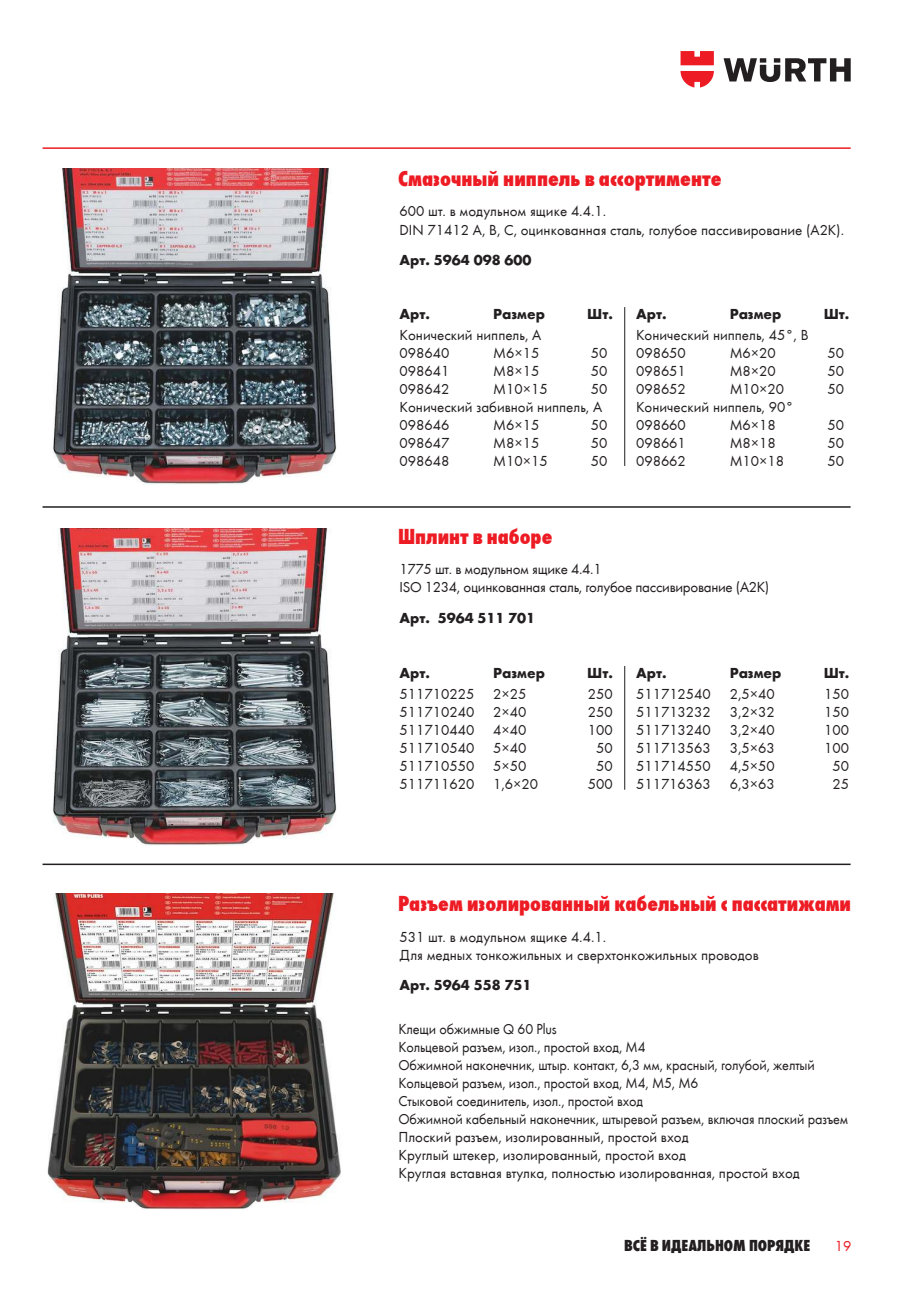
<style>
.page{position:relative;width:906px;height:1289px;background:#fff}
.page>*{position:absolute;margin:0;border:0;box-sizing:border-box;transform-origin:0 0}
.t1{font:800 condensed 22.5px "Wuerth";color:#ed1c24}
.t2{font:16.5px "Wuerth Extra Bold Cond Caps";color:#231f20}
.t3{font:15px/18px "Wuerth";color:#231f20}
.t4{font:15px/18px "Wuerth";color:#231f20;scale:.95 1}
.t5{font:700 15px "Wuerth";color:#231f20}
.t6{font:15px/18px "Wuerth";letter-spacing:-.02em;color:#231f20}
.t7{font:15px "Wuerth";color:#ed1c24}
</style>
<div class="page">
<hr style="left:624px;top:666px;width:1px;height:123px;background:#231f20">
<hr style="left:624px;top:307px;width:1px;height:159px;background:#231f20">
<img style="left:53px;top:168px;width:284px;height:317px">
<img style="left:53px;top:529px;width:284px;height:316px">
<img style="left:47px;top:893px;width:294px;height:316px">
<hr style="left:43px;top:147px;width:807px;height:2px;background:#ed1c24">
<svg style="left:723px;top:58px;width:127px;height:24px"></svg>
<svg style="left:680px;top:51px;width:34px;height:36px"></svg>
<hr style="left:43px;top:863px;width:807px;height:2px;background:#231f20">
<hr style="left:43px;top:506px;width:807px;height:1px;background:#231f20">
<h1 class="t1" style="left:398px;top:162px;width:325px">Смазочный ниппель в ассортименте</h1>
<p class="t3" style="left:400px;top:202px;width:446px">600 шт. в модульном ящике 4.4.1.<br>DIN 71412 A, B, C, оцинкованная сталь, голубое пассивирование (A2K).</p>
<p class="t5" style="left:399px;top:249px;width:133px">Арт. 5964 098 600</p>
<p class="t5" style="left:399px;top:302px;width:32px">Арт.</p>
<p class="t5" style="left:493px;top:302px;width:53px">Размер</p>
<p class="t5" style="left:587px;top:302px;width:81px">Шт. Арт.</p>
<p class="t5" style="left:729px;top:302px;width:53px">Размер</p>
<p class="t5" style="left:823px;top:302px;width:27px">Шт.</p>
<p class="t3" style="left:399px;top:325px;width:143px">Конический ниппель, A<br>098640</p>
<p class="t3" style="left:493px;top:343px;width:48px">М6×15</p>
<p class="t3" style="left:591px;top:343px;width:18px">50</p>
<p class="t3" style="left:636px;top:325px;width:174px">Конический ниппель, 45°, B<br>098650</p>
<p class="t3" style="left:729px;top:343px;width:48px">М6×20</p>
<p class="t3" style="left:827px;top:343px;width:18px">50</p>
<p class="t3" style="left:399px;top:361px;width:51px">098641</p>
<p class="t3" style="left:493px;top:361px;width:48px">М8×15</p>
<p class="t3" style="left:591px;top:361px;width:18px">50</p>
<p class="t3" style="left:399px;top:379px;width:51px">098642</p>
<p class="t3" style="left:493px;top:379px;width:56px">М10×15</p>
<p class="t3" style="left:399px;top:379px;width:209px;text-indent:191px">50<br>Конический забивной ниппель, A<br>098646</p>
<p class="t3" style="left:493px;top:415px;width:48px">М6×15</p>
<p class="t3" style="left:591px;top:415px;width:18px">50</p>
<p class="t3" style="left:636px;top:361px;width:51px">098651</p>
<p class="t3" style="left:729px;top:361px;width:48px">М8×20</p>
<p class="t3" style="left:827px;top:361px;width:18px">50</p>
<p class="t3" style="left:636px;top:379px;width:51px">098652</p>
<p class="t3" style="left:729px;top:379px;width:56px">М10×20</p>
<p class="t3" style="left:827px;top:379px;width:18px">50</p>
<p class="t3" style="left:636px;top:397px;width:159px">Конический ниппель, 90°<br>098660</p>
<p class="t3" style="left:729px;top:415px;width:48px">М6×18</p>
<p class="t3" style="left:827px;top:415px;width:18px">50</p>
<p class="t3" style="left:399px;top:433px;width:51px">098647</p>
<p class="t3" style="left:493px;top:433px;width:48px">М8×15</p>
<p class="t3" style="left:591px;top:433px;width:18px">50</p>
<p class="t3" style="left:399px;top:451px;width:51px">098648</p>
<p class="t3" style="left:493px;top:451px;width:56px">М10×15</p>
<p class="t3" style="left:591px;top:451px;width:18px">50</p>
<p class="t3" style="left:636px;top:433px;width:51px">098661</p>
<p class="t3" style="left:729px;top:433px;width:48px">М8×18</p>
<p class="t3" style="left:827px;top:433px;width:18px">50</p>
<p class="t3" style="left:636px;top:451px;width:51px">098662</p>
<p class="t3" style="left:729px;top:451px;width:56px">М10×18</p>
<p class="t3" style="left:827px;top:451px;width:18px">50</p>
<h1 class="t1" style="left:398px;top:520px;width:156px">Шплинт в наборе</h1>
<p class="t6" style="left:400px;top:559px;width:371px">1775 шт. в модульном ящике 4.4.1<br>ISO 1234, оцинкованная сталь, голубое пассивирование (A2K)</p>
<p class="t5" style="left:399px;top:607px;width:137px">Арт. 5964 511 701</p>
<p class="t5" style="left:399px;top:661px;width:32px">Арт.</p>
<p class="t5" style="left:493px;top:661px;width:53px">Размер</p>
<p class="t5" style="left:587px;top:661px;width:81px">Шт. Арт.</p>
<p class="t5" style="left:729px;top:661px;width:53px">Размер</p>
<p class="t5" style="left:823px;top:661px;width:27px">Шт.</p>
<p class="t3" style="left:400px;top:684px;width:76px">511710225</p>
<p class="t3" style="left:493px;top:684px;width:35px">2×25</p>
<p class="t3" style="left:588px;top:684px;width:26px">250</p>
<p class="t3" style="left:400px;top:702px;width:76px">511710240</p>
<p class="t3" style="left:493px;top:702px;width:35px">2×40</p>
<p class="t3" style="left:588px;top:702px;width:26px">250</p>
<p class="t3" style="left:400px;top:720px;width:76px">511710440</p>
<p class="t3" style="left:493px;top:720px;width:35px">4×40</p>
<p class="t3" style="left:588px;top:720px;width:26px">100</p>
<p class="t3" style="left:400px;top:738px;width:76px">511710540</p>
<p class="t3" style="left:493px;top:738px;width:35px">5×40</p>
<p class="t3" style="left:596px;top:738px;width:18px">50</p>
<p class="t3" style="left:399px;top:756px;width:76px">511710550</p>
<p class="t3" style="left:493px;top:756px;width:35px">5×50</p>
<p class="t3" style="left:596px;top:756px;width:18px">50</p>
<p class="t3" style="left:399px;top:774px;width:76px">511711620</p>
<p class="t3" style="left:493px;top:774px;width:46px">1,6×20</p>
<p class="t3" style="left:588px;top:774px;width:26px">500</p>
<p class="t3" style="left:636px;top:684px;width:76px">511712540</p>
<p class="t3" style="left:729px;top:684px;width:46px">2,5×40</p>
<p class="t3" style="left:824px;top:684px;width:26px">150</p>
<p class="t3" style="left:636px;top:702px;width:76px">511713232</p>
<p class="t3" style="left:729px;top:702px;width:46px">3,2×32</p>
<p class="t3" style="left:824px;top:702px;width:26px">150</p>
<p class="t3" style="left:636px;top:720px;width:76px">511713240</p>
<p class="t3" style="left:729px;top:720px;width:46px">3,2×40</p>
<p class="t3" style="left:824px;top:720px;width:26px">100</p>
<p class="t3" style="left:636px;top:738px;width:76px">511713563</p>
<p class="t3" style="left:729px;top:738px;width:46px">3,5×63</p>
<p class="t3" style="left:824px;top:738px;width:26px">100</p>
<p class="t3" style="left:636px;top:756px;width:76px">511714550</p>
<p class="t3" style="left:729px;top:756px;width:46px">4,5×50</p>
<p class="t3" style="left:832px;top:756px;width:18px">50</p>
<p class="t3" style="left:636px;top:774px;width:76px">511716363</p>
<p class="t3" style="left:729px;top:774px;width:46px">6,3×63</p>
<p class="t3" style="left:832px;top:774px;width:18px">25</p>
<h1 class="t1" style="left:398px;top:887px;width:454px">Разъем изолированный кабельный с пассатижами</h1>
<p class="t3" style="left:400px;top:926px;width:360px">531 шт. в модульном ящике 4.4.1.<br>Для медных тонкожильных и сверхтонкожильных проводов</p>
<p class="t5" style="left:399px;top:974px;width:133px">Арт. 5964 558 751</p>
<p class="t4" style="left:398px;top:1019px;width:475px">Клещи обжимные Q 60 Plus<br>Кольцевой разъем, изол., простой вход, М4<br>Обжимной наконечник, штыр. контакт, 6,3 мм, красный, голубой, желтый Кольцевой разъем, изол., простой вход, М4, М5, М6<br>Стыковой соединитель, изол., простой вход<br>Обжимной кабельный наконечник, штыревой разъем, включая плоский разъем Плоский разъем, изолированный, простой вход<br>Круглый штекер, изолированный, простой вход<br>Круглая вставная втулка, полностью изолированная, простой вход</p>
<p class="t2" style="left:624px;top:1233px;width:188px">Всё в идеальном порядке</p>
<p class="t7" style="left:835px;top:1235px;width:18px">19</p>
</div>
